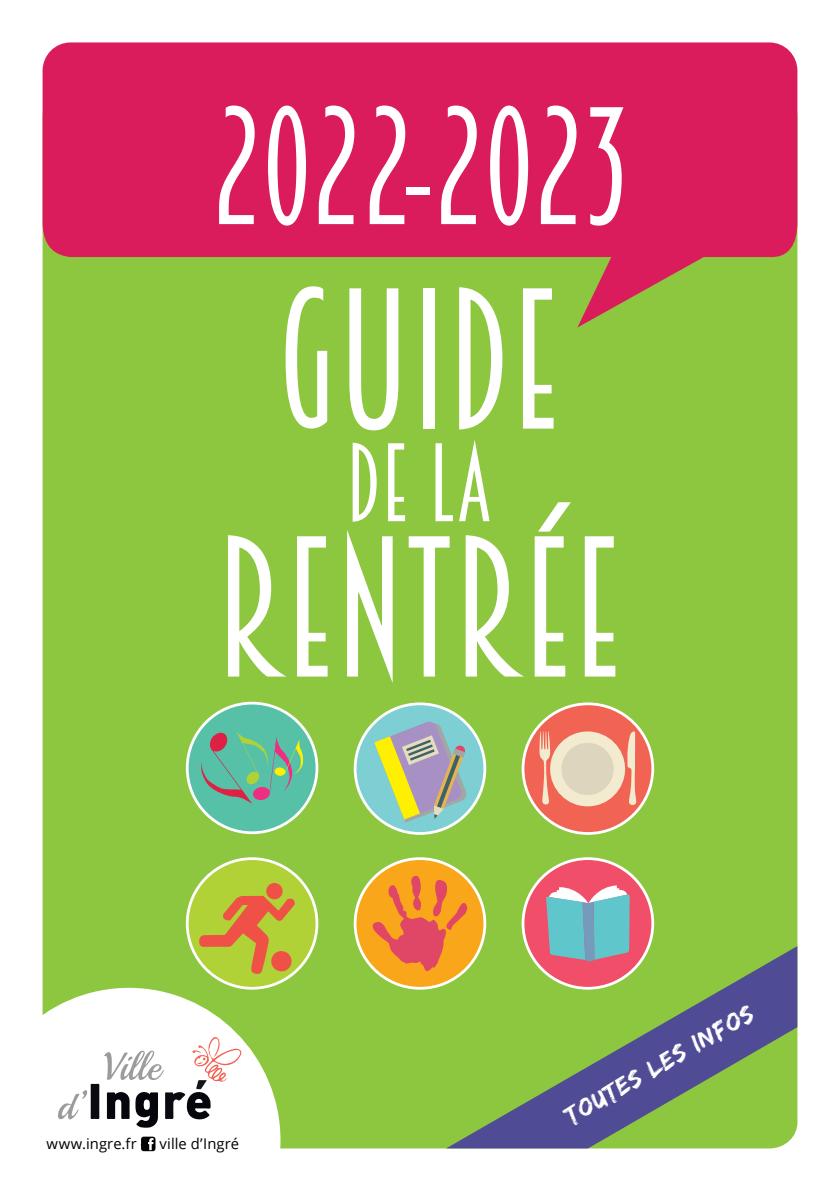
<style>
.page{position:relative;width:840px;height:1191px;background:#fff}
.page>*{position:absolute;margin:0;border:0;box-sizing:border-box;transform-origin:0 0}
.t1{font:180px/247.8px "Breamcatcher";color:#fff;text-align:center}
.t2{font:150px "Breamcatcher";letter-spacing:-.005em;color:#fff}
.t3{font:100px "Breamcatcher";color:#fff}
.t4{font:25.8px "Edo SZ";color:#fff}
.t5{font:14.8px "Open Sans";letter-spacing:.005em;color:#000}
</style>
<div class="page">
<div style="left:43px;top:91px;width:754px;height:1057px;background:#8dc63f;border-radius:27px"></div>
<svg style="left:43px;top:42px;width:754px;height:285px;fill:#da1c5c"></svg>
<svg style="left:186px;top:701px;width:132px;height:133px"></svg>
<svg style="left:353px;top:857px;width:133px;height:132px"></svg>
<svg style="left:186px;top:857px;width:132px;height:130px"></svg>
<div style="left:271px;top:951px;width:20px;height:20px;background:#f05146;border-radius:50%"></div>
<svg style="left:353px;top:702px;width:133px;height:133px"></svg>
<svg style="left:521px;top:857px;width:132px;height:89px"></svg>
<svg style="left:446px;top:946px;width:350px;height:202px"></svg>
<svg style="left:521px;top:702px;width:132px;height:133px"></svg>
<svg style="left:42px;top:987px;width:238px;height:161px;fill:#fff"></svg>
<svg style="left:42px;top:1026px;width:221px;height:126px;background:#e4e3e0"></svg>
<h2 class="t2" style="left:210px;top:79px;width:420px">2022-2023</h2>
<h1 class="t1" style="left:215px;top:238px;width:408px">GUIDE<br>RENTRÉE</h1>
<h3 class="t3" style="left:345px;top:424px;width:148px">DE la</h3>
<p class="t5" style="left:46px;top:1133px;width:194px">www.ingre.fr - ville d’Ingré</p>
<h3 class="t4" style="left:559px;top:1104px;width:214px;rotate:-30deg">Toutes les infos</h3>
</div>
